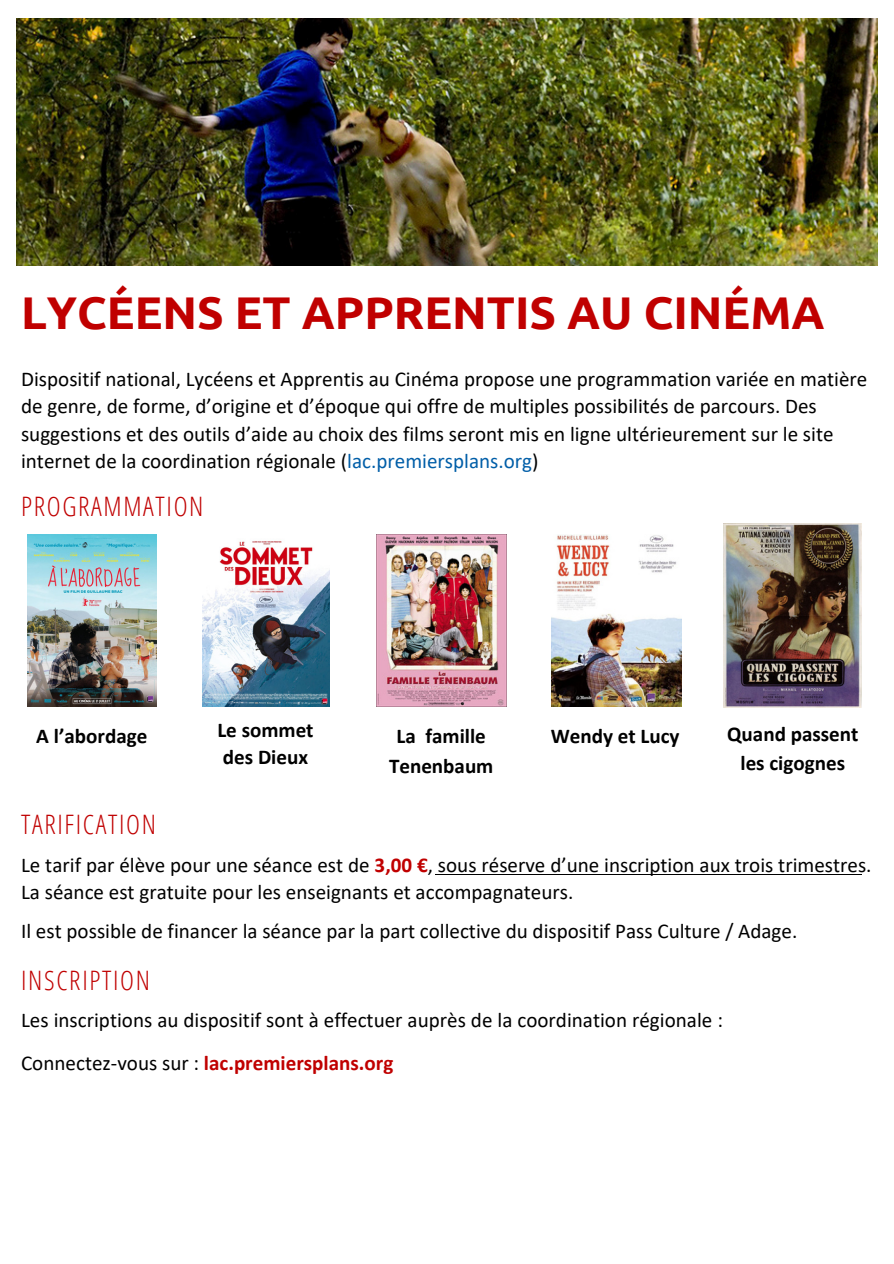
<style>
.page{position:relative;width:894px;height:1264px;background:#fff}
.page>*{position:absolute;margin:0;border:0;box-sizing:border-box;transform-origin:0 0}
.t1{font:700 45.75px "Ubuntu";color:#c00000}
.t2{font:300 26.85px "Open Sans Condensed";letter-spacing:.06em;color:#c00000}
.t3{font:21px/27.2px "Calibri";color:#000}
.t4{font:700 21px/29.2px "Calibri";color:#000;text-align:center}
.s1{color:#005ea8}
.s2{font-weight:700;color:#c00000}
</style>
<div class="page">
<hr style="left:435px;top:874px;width:426px;height:1px;background:#000">
<img style="left:16px;top:18px;width:861px;height:248px">
<img style="left:27px;top:534px;width:130px;height:172px">
<img style="left:202px;top:541px;width:127px;height:165px">
<img style="left:376px;top:534px;width:130px;height:172px">
<img style="left:552px;top:534px;width:129px;height:172px">
<img style="left:723px;top:523px;width:138px;height:184px">
<h3 class="t1" style="left:21px;top:286px;width:804px">LYCÉENS ET APPRENTIS AU CINÉMA</h3>
<h3 class="t3" style="left:21px;top:367px;width:847px">Dispositif national, Lycéens et Apprentis au Cinéma propose une programmation variée en matière de genre, de forme, d’origine et d’époque qui offre de multiples possibilités de parcours. Des suggestions et des outils d’aide au choix des films seront mis en ligne ultérieurement sur le site internet de la coordination régionale (<span class="s1">lac.premiersplans.org</span>)</h3>
<p class="t2" style="left:21px;top:488px;width:184px">PROGRAMMATION</p>
<p class="t4" style="left:36px;top:723px;width:112px">A l’abordage</p>
<p class="t4" style="left:217px;top:718px;width:98px;line-height:27px;text-align:left">Le sommet des Dieux</p>
<h2 class="t2" style="left:21px;top:805px;width:136px">TARIFICATION</h2>
<p class="t4" style="left:389px;top:723px;width:106px">La famille<br>Tenenbaum</p>
<p class="t4" style="left:550px;top:723px;width:130px">Wendy et Lucy</p>
<h2 class="t4" style="left:727px;top:720px;width:133px">Quand passent les cigognes</h2>
<h3 class="t3" style="left:21px;top:853px;width:851px">Le tarif par élève pour une séance est de <span class="s2">3,00 €</span>, sous réserve d’une inscription aux trois trimestres.<br>La séance est gratuite pour les enseignants et accompagnateurs.</h3>
<h3 class="t3" style="left:21px;top:919px;width:777px">Il est possible de financer la séance par la part collective du dispositif Pass Culture / Adage.</h3>
<h3 class="t2" style="left:21px;top:961px;width:130px">INSCRIPTION</h3>
<p class="t3" style="left:21px;top:1000px;width:703px;line-height:42.9px">Les inscriptions au dispositif sont à effectuer auprès de la coordination régionale :<br>Connectez-vous sur : <span class="s2">lac.premiersplans.org</span></p>
</div>
